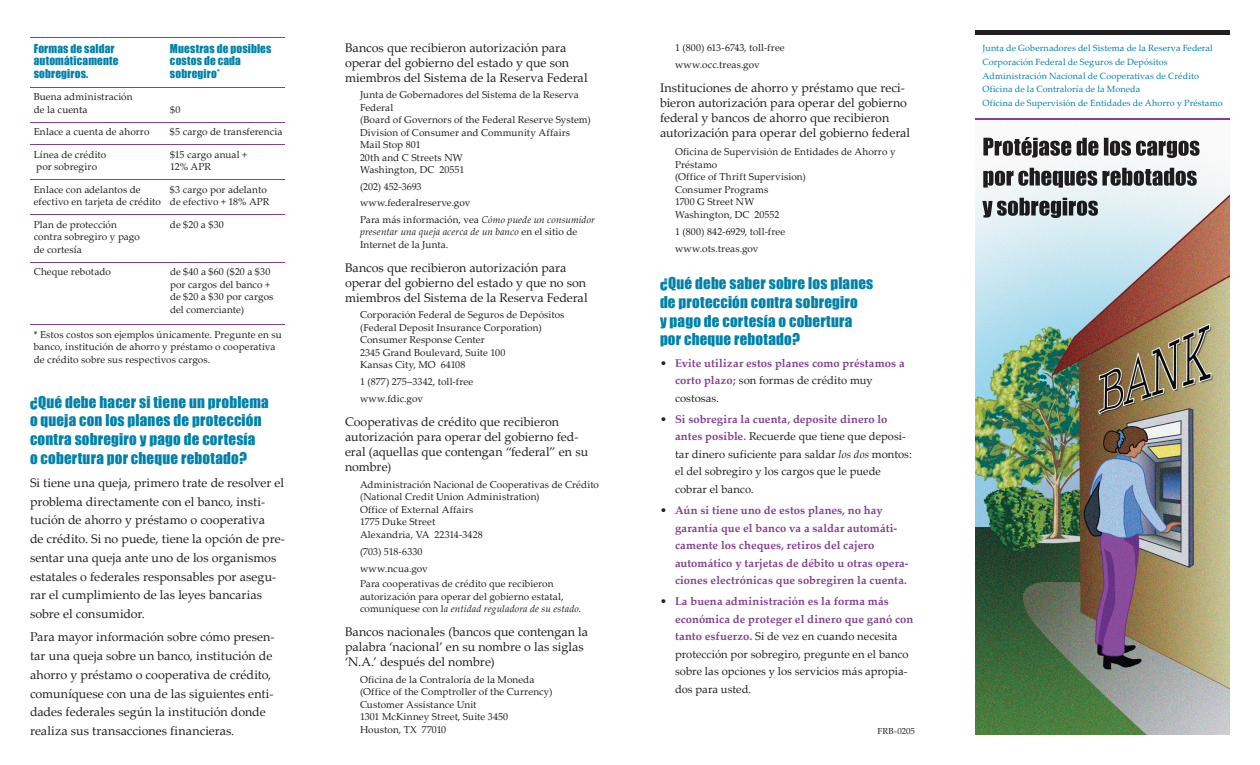
<style>
.page{position:relative;width:1260px;height:765px;background:#fff}
.page>*{position:absolute;margin:0;border:0;box-sizing:border-box;transform-origin:0 0}
.t1{font:15px/18.8px "Impact";letter-spacing:.01em;color:#0082aa}
.t2{font:12.5px/15px "Palatino Linotype";color:#231f20}
.t3{font:11.25px/17.5px "Palatino Linotype";letter-spacing:.005em;color:#231f20}
.t4{font:700 11.25px/17.5px "Palatino Linotype";letter-spacing:.01em;color:#82418e}
.t5{font:11.25px "Impact";letter-spacing:.015em;color:#0082aa}
.t6{font:10px/12.5px "Palatino Linotype";letter-spacing:.01em;color:#231f20}
.t7{font:italic 10px/12.5px "Palatino Linotype";letter-spacing:.01em;color:#231f20}
.t8{font:9px/13.8px "Palatino Linotype";letter-spacing:.01em;color:#0082aa}
.t9{font:8.75px "Palatino Linotype";letter-spacing:.01em;color:#231f20}
.s1{font-style:normal}
.s2{font-style:italic}
.s3{font-weight:400;color:#231f20}
.s4{font-weight:700;color:#82418e}
</style>
<div class="page">
<img style="left:975px;top:119px;width:255px;height:616px">
<hr style="left:30px;top:37px;width:255px;height:1px;background:#82418e">
<hr style="left:30px;top:87px;width:255px;height:1px;background:#82418e">
<hr style="left:30px;top:122px;width:255px;height:1px;background:#82418e">
<hr style="left:30px;top:144px;width:255px;height:1px;background:#82418e">
<hr style="left:30px;top:179px;width:255px;height:1px;background:#82418e">
<hr style="left:30px;top:214px;width:255px;height:1px;background:#82418e">
<hr style="left:30px;top:262px;width:255px;height:1px;background:#82418e">
<hr style="left:30px;top:324px;width:255px;height:1px;background:#82418e">
<img style="left:983px;top:137px;width:217px;height:21px">
<img style="left:983px;top:168px;width:214px;height:20px">
<img style="left:982px;top:198px;width:116px;height:20px">
<hr style="left:975px;top:118px;width:255px;height:1px;background:#82418e">
<div style="left:975px;top:30px;width:255px;height:5px;background:#231f20"></div>
<p class="t5" style="left:34px;top:39px;width:82px">Formas de saldar</p>
<p class="t5" style="left:170px;top:39px;width:103px">Muestras de posibles</p>
<p class="t5" style="left:34px;top:52px;width:86px">automáticamente</p>
<p class="t5" style="left:170px;top:52px;width:73px">costos de cada</p>
<p class="t5" style="left:34px;top:64px;width:56px">sobregiros.</p>
<p class="t5" style="left:170px;top:64px;width:51px">sobregiro*</p>
<p class="t6" style="left:34px;top:90px;width:100px">Buena administración de la cuenta</p>
<p class="t6" style="left:170px;top:102px;width:12px">$0</p>
<p class="t6" style="left:34px;top:125px;width:117px">Enlace a cuenta de ahorro</p>
<p class="t6" style="left:170px;top:125px;width:114px">$5 cargo de transferencia</p>
<p class="t6" style="left:34px;top:147px;width:74px">Línea de crédito</p>
<p class="t6" style="left:170px;top:147px;width:79px">$15 cargo anual +</p>
<p class="t6" style="left:36px;top:160px;width:62px">por sobregiro</p>
<p class="t6" style="left:170px;top:160px;width:43px">12% APR</p>
<p class="t6" style="left:34px;top:182px;width:108px">Enlace con adelantos de</p>
<p class="t6" style="left:34px;top:182px;width:237px;text-align:right">$3 cargo por adelanto<br>efectivo en tarjeta de crédito de efectivo + 18% APR</p>
<p class="t6" style="left:34px;top:217px;width:85px">Plan de protección</p>
<p class="t6" style="left:170px;top:217px;width:55px">de $20 a $30</p>
<p class="t6" style="left:34px;top:230px;width:108px">contra sobregiro y pago de cortesía</p>
<p class="t6" style="left:34px;top:265px;width:79px">Cheque rebotado</p>
<p class="t6" style="left:170px;top:265px;width:105px">de $40 a $60 ($20 a $30 por cargos del banco + de $20 a $30 por cargos del comerciante)</p>
<p class="t6" style="left:34px;top:327px;width:249px">* Estos costos son ejemplos únicamente. Pregunte en su banco, institución de ahorro y préstamo o cooperativa de crédito sobre sus respectivos cargos.</p>
<h1 class="t1" style="left:30px;top:392px;width:240px">¿Qué debe hacer si tiene un problema o queja con los planes de protección contra sobregiro y pago de cortesía<br>o cobertura por cheque rebotado?</h1>
<p class="t2" style="left:30px;top:473px;width:256px;line-height:18.8px">Si tiene una queja, primero trate de resolver el problema directamente con el banco, insti&shy;tución de ahorro y préstamo o cooperativa<br>de crédito. Si no puede, tiene la opción de pre&shy;sentar una queja ante uno de los organismos estatales o federales responsables por asegu&shy;rar el cumplimiento de las leyes bancarias sobre el consumidor.</p>
<p class="t2" style="left:30px;top:627px;width:246px;line-height:18.8px">Para mayor información sobre cómo presen&shy;tar una queja sobre un banco, institución de ahorro y préstamo o cooperativa de crédito, comuníquese con una de las siguientes enti&shy;dades federales según la institución donde realiza sus transacciones financieras.</p>
<p class="t2" style="left:345px;top:39px;width:244px">Bancos que recibieron autorización para operar del gobierno del estado y que son miembros del Sistema de la Reserva Federal</p>
<p class="t6" style="left:360px;top:88px;width:232px">Junta de Gobernadores del Sistema de la Reserva<br>Federal<br>(Board of Governors of the Federal Reserve System)<br>Division of Consumer and Community Affairs<br>Mail Stop 801<br>20th and C Streets NW<br>Washington, DC 20551</p>
<p class="t6" style="left:360px;top:179px;width:112px;line-height:15.6px">(202) 452-3693 www.federalreserve.gov</p>
<p class="t7" style="left:360px;top:213px;width:237px"><span class="s1">Para más información, vea</span> Cómo puede un consumidor presentar una queja acerca de un banco <span class="s1">en el sitio de<br>Internet de la Junta.</span></p>
<p class="t2" style="left:345px;top:259px;width:244px">Bancos que recibieron autorización para operar del gobierno del estado y que no son miembros del Sistema de la Reserva Federal</p>
<p class="t6" style="left:360px;top:308px;width:206px">Corporación Federal de Seguros de Depósitos (Federal Deposit Insurance Corporation)<br>Consumer Response Center<br>2345 Grand Boulevard, Suite 100<br>Kansas City, MO 64108</p>
<p class="t6" style="left:360px;top:373px;width:115px;line-height:16.9px">1 (877) 275–3342, toll-free www.fdic.gov</p>
<p class="t2" style="left:345px;top:414px;width:245px">Cooperativas de crédito que recibieron autorización para operar del gobierno fed&shy;eral (aquellas que contengan “federal” en su nombre)</p>
<p class="t6" style="left:360px;top:478px;width:241px">Administración Nacional de Cooperativas de Crédito (National Credit Union Administration)<br>Office of External Affairs<br>1775 Duke Street<br>Alexandria, VA 22314-3428</p>
<p class="t6" style="left:360px;top:542px;width:69px;line-height:16.9px">(703) 518-6330 www.ncua.gov</p>
<p class="t6" style="left:360px;top:577px;width:223px">Para cooperativas de crédito que recibieron autorización para operar del gobierno estatal, comuníquese con l<span class="s2">a entidad reguladora de su estado</span>.</p>
<p class="t2" style="left:345px;top:624px;width:245px">Bancos nacionales (bancos que contengan la palabra ‘nacional’ en su nombre o las siglas ‘N.A.’ después del nombre)</p>
<p class="t6" style="left:360px;top:673px;width:194px">Oficina de la Contraloría de la Moneda (Office of the Comptroller of the Currency)<br>Customer Assistance Unit<br>1301 McKinney Street, Suite 3450<br>Houston, TX 77010</p>
<p class="t6" style="left:675px;top:39px;width:111px;line-height:16.9px">1 (800) 613-6743, toll-free www.occ.treas.gov</p>
<p class="t2" style="left:660px;top:79px;width:252px">Instituciones de ahorro y préstamo que reci&shy;bieron autorización para operar del gobierno federal y bancos de ahorro que recibieron autorización para operar del gobierno federal</p>
<p class="t6" style="left:675px;top:145px;width:222px">Oficina de Supervisión de Entidades de Ahorro y<br>Préstamo<br>(Office of Thrift Supervision)<br>Consumer Programs<br>1700 G Street NW<br>Washington, DC 20552</p>
<p class="t6" style="left:675px;top:222px;width:112px;line-height:16.9px">1 (800) 842-6929, toll-free www.ots.treas.gov</p>
<h1 class="t1" style="left:660px;top:273px;width:215px">¿Qué debe saber sobre los planes de protección contra sobregiro<br>y pago de cortesía o cobertura por cheque rebotado?</h1>
<p class="t4" style="left:675px;top:354px;width:231px;text-indent:-15px"><span class="s3">•</span> Evite utilizar estos planes como préstamos a corto plazo; <span class="s3">son formas de crédito muy costosas.</span></p>
<p class="t3" style="left:675px;top:410px;width:238px;text-indent:-15px">• <span class="s4">Si sobregira la cuenta, deposite dinero lo antes posible.</span> Recuerde que tiene que deposi&shy;tar dinero suficiente para saldar <span class="s2">los dos</span> montos: el del sobregiro y los cargos que le puede cobrar el banco.</p>
<p class="t4" style="left:675px;top:501px;width:235px;text-indent:-15px"><span class="s3">•</span> Aún si tiene uno de estos planes, no hay garantía que el banco va a saldar automáti&shy;camente los cheques, retiros del cajero automático y tarjetas de débito u otras opera&shy;ciones electrónicas que sobregiren la cuenta.</p>
<p class="t3" style="left:675px;top:592px;width:240px;text-indent:-15px">• <span class="s4">La buena administración es la forma más económica de proteger el dinero que ganó con tanto esfuerzo.</span> Si de vez en cuando necesita protección por sobregiro, pregunte en el banco sobre las opciones y los servicios más apropia&shy;dos para usted.</p>
<p class="t9" style="left:878px;top:725px;width:39px">FRB-0205</p>
<p class="t8" style="left:982px;top:41px;width:242px">Junta de Gobernadores del Sistema de la Reserva Federal Corporación Federal de Seguros de Depósitos Administración Nacional de Cooperativas de Crédito Oficina de la Contraloría de la Moneda<br>Oficina de Supervisión de Entidades de Ahorro y Préstamo</p>
</div>
